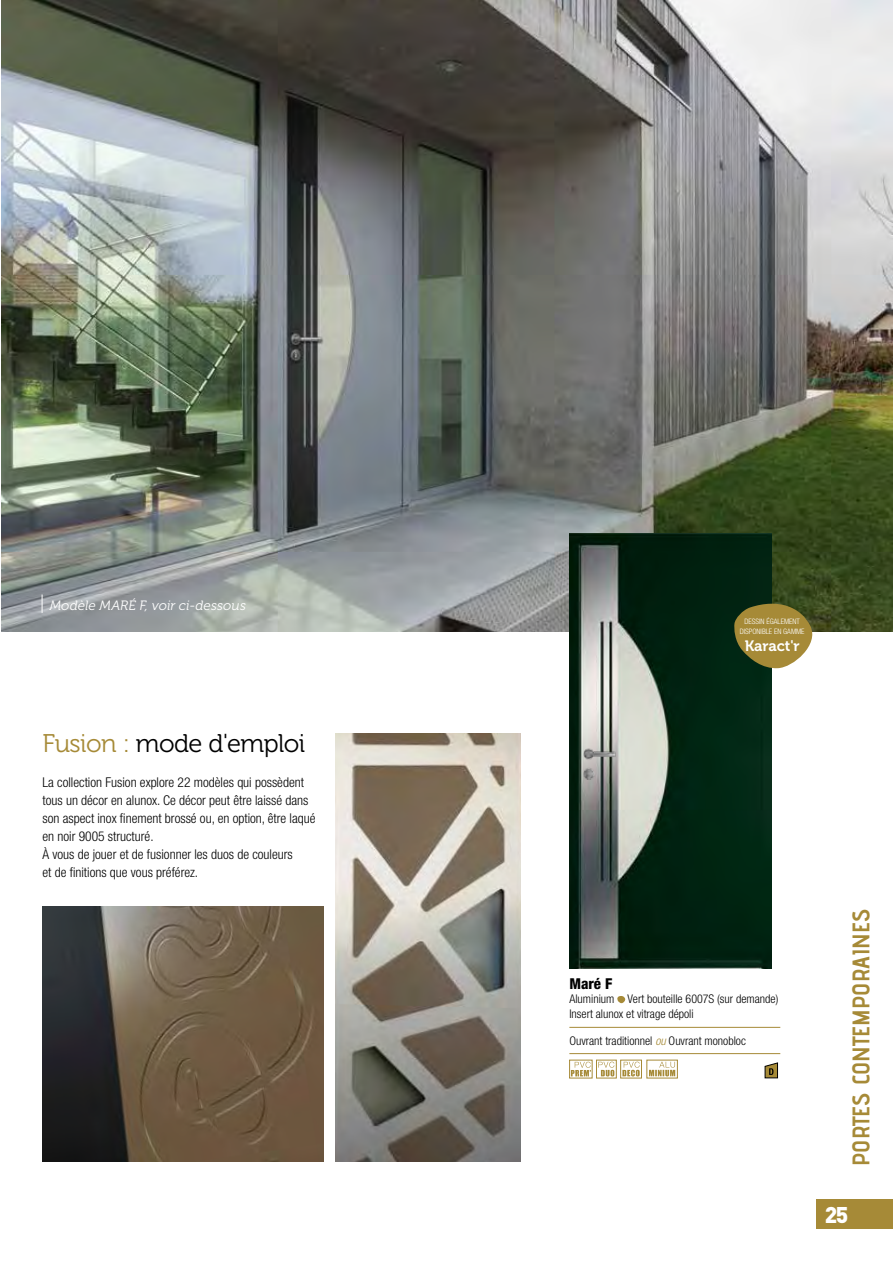
<style>
.page{position:relative;width:893px;height:1263px;background:#fff}
.page>*{position:absolute;margin:0;border:0;box-sizing:border-box;transform-origin:0 0}
.t1{font:25.5px "Museo 300";letter-spacing:-.02em;color:#000}
.t2{font:700 24px "Advent Pro";color:#a68a37}
.t3{font:900 22.5px "DIN Pro";color:#fff}
.t4{font:15px "Museo 700";color:#fff}
.t5{font:800 condensed 15px "Helvetica Neue LT Std";color:#000}
.t6{font:300 condensed 13.5px/18px "Helvetica Neue LT Std";color:#000}
.t7{font:italic 13.5px "Museo 300";color:#fff}
.t8{font:300 condensed 12px/14.4px "Helvetica Neue LT Std";color:#000}
.t9{font:300 condensed 7.5px/10.5px "Helvetica Neue LT Std";color:#fff;text-align:center}
.s1{color:#a68a37}
.s2{font-style:italic;color:#a68a37}
</style>
<div class="page">
<img style="left:1px;top:0;width:892px;height:631px">
<img style="left:336px;top:733px;width:184px;height:428px">
<img style="left:43px;top:907px;width:280px;height:254px">
<img style="left:569px;top:534px;width:202px;height:434px">
<hr style="left:569px;top:1027px;width:211px;height:1px;background:#a68a37">
<hr style="left:569px;top:1053px;width:211px;height:1px;background:#a68a37">
<svg style="left:617px;top:996px;width:9px;height:7px"></svg>
<svg style="left:571px;top:1062px;width:19px;height:14px"></svg>
<svg style="left:598px;top:1062px;width:16px;height:14px"></svg>
<svg style="left:622px;top:1062px;width:18px;height:14px"></svg>
<div style="left:620px;top:1060px;width:22px;height:18px;border:1px solid #a68a37"></div>
<svg style="left:649px;top:1062px;width:26px;height:14px"></svg>
<svg style="left:764px;top:1062px;width:14px;height:17px"></svg>
<div style="left:816px;top:1199px;width:77px;height:30px;background:#a68a37"></div>
<svg style="left:734px;top:598px;width:86px;height:71px;background:#8b8043"></svg>
<svg style="left:42px;top:594px;width:1px;height:19px"></svg>
<p class="t7" style="left:49px;top:598px;width:200px">Modèle MARÉ F, voir ci-dessous</p>
<h1 class="t1" style="left:43px;top:730px;width:264px"><span class="s1">Fusion :</span> mode d'emploi</h1>
<p class="t6" style="left:43px;top:773px;width:275px">La collection Fusion explore 22 modèles qui possèdent tous un décor en alunox. Ce décor peut être laissé dans son aspect inox finement brossé ou, en option, être laqué en noir 9005 structuré.<br>À vous de jouer et de fusionner les duos de couleurs<br>et de finitions que vous préférez.</p>
<p class="t9" style="left:740px;top:616px;width:66px">DESSIN ÉGALEMENT<br>DISPONIBLE EN GAMME</p>
<p class="t4" style="left:745px;top:637px;width:56px">Karact'r</p>
<p class="t5" style="left:569px;top:974px;width:44px">Maré F</p>
<p class="t8" style="left:569px;top:992px;width:210px">Aluminium Vert bouteille 6007S (sur demande)<br>Insert alunox et vitrage dépoli</p>
<p class="t8" style="left:569px;top:1033px;width:178px">Ouvrant traditionnel <span class="s2">ou</span> Ouvrant monobloc</p>
<h2 class="t2" style="left:846px;top:1166px;width:259px;rotate:-90deg">PORTES CONTEMPORAINES</h2>
<h3 class="t3" style="left:825px;top:1199px;width:25px">25</h3>
</div>
